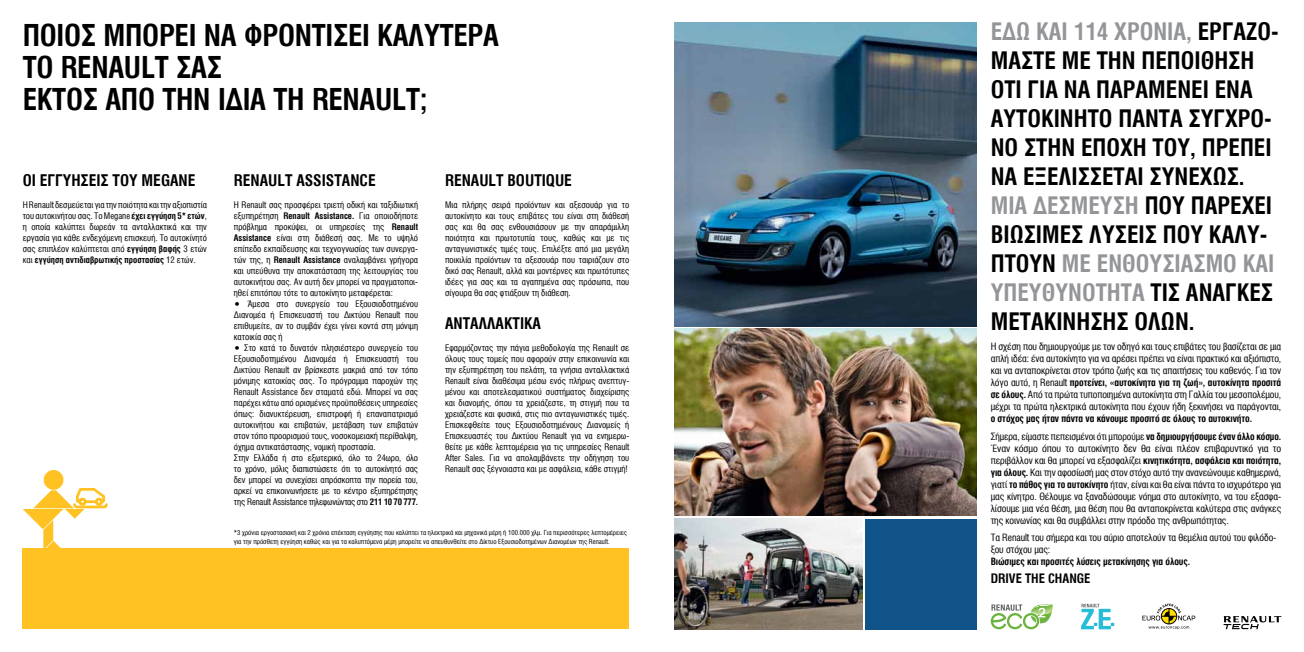
<style>
.page{position:relative;width:1304px;height:652px;background:#fff}
.page>*{position:absolute;margin:0;border:0;box-sizing:border-box;transform-origin:0 0}
.t1{font:700 30px/32px "Mg Helvetica Cond";letter-spacing:-.01em;color:#000}
.t2{font:700 24px/29px "Mg Helvetica Cond";color:#000}
.t3{font:700 24px "Mg Helvetica Cond";color:#939598}
.t4{font:700 16px "Mg Helvetica Cond";color:#000}
.t5{font:700 13px "Mg Helvetica Cond";color:#000}
.t6{font:10px/12px "Mg Helvetica Cond";letter-spacing:-.01em;color:#000;text-align:justify}
.t7{font:700 10px/17.7px "Mg Helvetica Cond";letter-spacing:-.01em;color:#000}
.t8{font:9px/11px "Mg Helvetica Cond";color:#000;text-align:justify}
.t9{font:6.9px/9px "Mg Helvetica Cond";color:#000}
.s1{color:#939598}
.s2{font-weight:700}
.s3{font-weight:400}
</style>
<div class="page">
<img style="left:675px;top:23px;width:302px;height:303px">
<img style="left:675px;top:329px;width:302px;height:187px">
<div style="left:865px;top:519px;width:112px;height:110px;background:#105388"></div>
<div style="left:23px;top:548px;width:606px;height:81px;background:#ffc222"></div>
<img style="left:675px;top:519px;width:187px;height:110px">
<svg style="left:1142px;top:604px;width:53px;height:25px"></svg>
<svg style="left:991px;top:604px;width:62px;height:25px"></svg>
<svg style="left:1081px;top:604px;width:33px;height:25px"></svg>
<svg style="left:1223px;top:616px;width:58px;height:13px"></svg>
<svg style="left:23px;top:470px;width:85px;height:78px"></svg>
<h2 class="t2" style="left:991px;top:17px;width:289px"><span class="s1">ΕΔΩ ΚΑΙ 114 XΡΟΝΙΑ,</span> ΕΡΓΑΖΟ-<br>ΜΑΣΤΕ ΜΕ ΤΗΝ ΠΕΠΟΙΘΗΣΗ<br>ΟΤΙ ΓΙΑ ΝΑ ΠΑΡΑΜΕΝΕΙ ΕΝΑ<br>ΑΥΤΟΚΙΝΗΤΟ ΠΑΝΤΑ ΣΥΓXΡΟ-<br>ΝΟ ΣΤΗΝ ΕΠΟXΗ ΤΟΥ, ΠΡΕΠΕΙ<br>ΝΑ ΕΞΕΛΙΣΣΕΤΑΙ ΣΥΝΕΧXΩΣ.</h2>
<h2 class="t3" style="left:991px;top:192px;width:13px">μια</h2>
<h2 class="t3" style="left:1033px;top:192px;width:15px">δεσμευση</h2>
<h2 class="t2" style="left:1145px;top:191px;width:14px">που</h2>
<h2 class="t2" style="left:1191px;top:191px;width:14px">παρε</h2>
<h2 class="t2" style="left:1242px;top:191px;width:22px">Xει</h2>
<h2 class="t2" style="left:991px;top:220px;width:13px">βιωσιμεσ</h2>
<h2 class="t2" style="left:1089px;top:220px;width:13px">λυσεισ</h2>
<h2 class="t2" style="left:1163px;top:220px;width:14px">που</h2>
<h2 class="t2" style="left:1209px;top:220px;width:14px">καλυ</h2>
<h2 class="t2" style="left:1260px;top:220px;width:9px">-</h2>
<h2 class="t2" style="left:991px;top:249px;width:14px">πτουν</h2>
<h2 class="t3" style="left:1062px;top:250px;width:49px">ΜΕ ενθουσιασμο</h2>
<h2 class="t3" style="left:1243px;top:250px;width:11px">και</h2>
<h2 class="t3" style="left:991px;top:279px;width:14px">υπευθυνοτητα</h2>
<h2 class="t2" style="left:1150px;top:278px;width:49px">τισ αναγκεσ</h2>
<h2 class="t2" style="left:991px;top:307px;width:14px">μετακινησησ</h2>
<h2 class="t2" style="left:1135px;top:307px;width:14px">ολων</h2>
<h2 class="t2" style="left:1189px;top:307px;width:7px">.</h2>
<h1 class="t1" style="left:23px;top:20px;width:478px">ΠΟΙΟΣ ΜΠΟΡΕΙ ΝΑ ΦΡΟΝΤΙΣΕΙ ΚΑΛΥΤΕΡΑ<br>ΤΟ RENAULT</h1>
<h1 class="t1" style="left:23px;top:52px;width:306px;text-indent:154px">ΣΑΣ<br>ΕΚΤΟΣ ΑΠΟ ΤΗΝ ΙΔΙΑ ΤΗ RENAULT</h1>
<h1 class="t1" style="left:420px;top:84px;width:9px">;</h1>
<h3 class="t4" style="left:23px;top:171px;width:157px">ΟΙ ΕΓΓΥΗΣΕΙΣ ΤΟΥ MEGANE</h3>
<p class="t8" style="left:23px;top:200px;width:186px">Η Renault δεσμε‡εται για την ποιότητα και την αξιοπιστία του αυτοκινήτου σας. Το Megane <span class="s2">έχει εγγ‡ηση 5* ετών</span>, η οποία καλ‡πτει δωρεάν τα ανταλλακτικά και την εργασία για κάθε ενδεχόμενη επισκευή. Το αυτοκίνητό σας επιπλέον καλ‡πτεται από <span class="s2">εγγ‡ηση βαφής</span> 3 ετών και <span class="s2">εγγ‡ηση αντιδιαβρωτικής προστασίας</span> 12 ετών.</p>
<h3 class="t4" style="left:234px;top:171px;width:10px">RENAULT</h3>
<h3 class="t4" style="left:296px;top:171px;width:79px">ASSISTANCE</h3>
<p class="t8" style="left:234px;top:200px;width:186px;text-align:left">Η Renault σας προσφέρει τριετή οδική και ταξιδιωτική εξυπηρέτηση <span class="s2">Renault Αssistance.</span> Για οποιοδήποτε πρόβλημα προκ‡ψει, οι υπηρεσίες της <span class="s2">Renault Αssistance</span> είναι στη διάθεσή σας. Με το υψηλό επίπεδο εκπαίδευσης και τεχνογνωσίας των συνεργα&shy;τών της, η <span class="s2">Renault Αssistance</span> αναλαμβάνει γρήγορα και υπε‡θυνα την αποκατάσταση της λειτουργίας του αυτοκινήτου σας. Αν αυτή δεν μπορεί να πραγματοποι&shy;ηθεί επιτόπου τότε το αυτοκίνητο μεταφέρεται:<br>ñ ’μεσα στο συνεργείο του Εξουσιοδοτημένου Διανομέα ή Επισκευαστή του Δικτ‡ου Renault που επιθυμείτε, αν το συμβάν έχει γίνει κοντά στη μόνιμη κατοικία σας ή<br>ñ Στο κατά το δυνατόν πλησιέστερο συνεργείο του Εξουσιοδοτημένου Διανομέα ή Επισκευαστή του Δικτ‡ου Renault αν βρίσκεστε μακριά από τον τόπο μόνιμης κατοικίας σας. Το πρόγραμμα παροχών της Renault Assistance δεν σταματά εδώ. Μπορεί να σας παρέχει κάτω από ορισμένες προϋποθέσεις υπηρεσίες όπως: διανυκτέρευση, επιστροφή ή επαναπατρισμό αυτοκινήτου και επιβατών, μετάβαση των επιβατών στον τόπο προορισμο‡ τους, νοσοκομειακή περίθαλψη, όχημα αντικατάστασης, νομική προστασία.<br>Στην Ελλάδα ή στο εξωτερικό, όλο το 24ωρο, όλο το χρόνο, μόλις διαπιστώσετε ότι το αυτοκίνητό σας δεν μπορεί να συνεχίσει απρόσκοπτα την πορεία του, αρκεί να επικοινωνήσετε με το κέντρο εξυπηρέτησης της Renault Assistance τηλεφωνώντας στο <span class="s2">211 10 70 777.</span></p>
<h3 class="t4" style="left:445px;top:171px;width:10px">RENAULT</h3>
<h3 class="t4" style="left:508px;top:171px;width:57px">BOUTIQUE</h3>
<p class="t8" style="left:445px;top:200px;width:186px">Μια πλήρης σειρά προϊόντων και αξεσουάρ για το αυτοκίνητο και τους επιβάτες του είναι στη διάθεσή σας και θα σας ενθουσιάσουν με την απαράμιλλη ποιότητα και πρωτοτυπία τους, καθώς και με τις ανταγωνιστικές τιμές τους. Επιλέξτε από μια μεγάλη ποικιλία προϊόντων τα αξεσουάρ που ταιριάζουν στο δικό σας Renault, αλλά και μοντέρνες και πρωτότυπες ιδέες για σας και τα αγαπημένα σας πρόσωπα, που σίγουρα θα σας φτιάξουν τη διάθεση.</p>
<h3 class="t4" style="left:445px;top:314px;width:98px">ΑΝΤΑΛΛΑΚΤΙΚΑ</h3>
<p class="t8" style="left:445px;top:343px;width:186px">Εφαρμόζοντας την πάγια μεθοδολογία της Renault σε όλους τους τομείς που αφορο‡ν στην επικοινωνία και την εξυπηρέτηση του πελάτη, τα γνήσια ανταλλακτικά Renault είναι διαθέσιμα μέσω ενός πλήρως ανεπτυγ&shy;μένου και αποτελεσματικο‡ συστήματος διαχείρισης και διανομής, όπου τα χρειάζεστε, τη στιγμή που τα χρειάζεστε και φυσικά, στις πιο ανταγωνιστικές τιμές.<br>Επισκεφθείτε τους Εξουσιοδοτημένους Διανομείς ή Επισκευαστές του Δικτ‡ου Renault για να ενημερω&shy;θείτε με κάθε λεπτομέρεια για τις υπηρεσίες Renault After Sales. Για να απολαμβάνετε την οδήγηση του Renault σας ξέγνοιαστα και με ασφάλεια, κάθε στιγμή!</p>
<p class="t6" style="left:991px;top:340px;width:292px">Η σχέση που δημιουργο‡με με τον οδηγό και τους επιβάτες του βασίζεται σε μια απλή ιδέα: ένα αυτοκίνητο για να αρέσει πρέπει να είναι πρακτικό και αξιόπιστο, και να ανταποκρίνεται στον τρόπο ζωής και τις απαιτήσεις του καθενός. Για τον λόγο αυτό, η Renault <span class="s2">προτείνει, «αυτοκίνητα για τη ζωή», αυτοκίνητα προσιτά σε όλους.</span> Από τα πρώτα τυποποιημένα αυτοκίνητα στη Γαλλία του μεσοπολέμου, μέχρι τα πρώτα ηλεκτρικά αυτοκίνητα που έχουν ήδη ξεκινήσει να παράγονται,</p>
<p class="t7" style="left:991px;top:410px;width:292px">ο στόχος μας ήταν πάντα να κάνουμε προσιτό σε όλους το αυτοκινήτο.<br><span class="s3">Σήμερα, είμαστε πεπεισμένοι ότι μπορο‡με</span> να δημιουργήσουμε έναν άλλο κόσμο.</p>
<p class="t6" style="left:991px;top:442px;width:292px">Έναν κόσμο όπου το αυτοκίνητο δεν θα είναι πλέον επιβαρυντικό για το περιβάλλον και θα μπορεί να εξασφαλίζει <span class="s2">κινητικότητα, ασφάλεια και ποιότητα, για όλους.</span> Και την αφοσίωσή μας στον στόχο αυτό την ανανεώνουμε καθημερινά, γιατί <span class="s2">το πάθος για το αυτοκίνητο</span> ήταν, είναι και θα είναι πάντα το ισχυρότερο για μας κίνητρο. Θέλουμε να ξαναδώσουμε νόημα στο αυτοκίνητο, να του εξασφα&shy;λίσουμε μια νέα θέση, μια θέση που θα ανταποκρίνεται καλ‡τερα στις ανάγκες της κοινωνίας και θα συμβάλλει στην πρόοδο της ανθρωπότητας.</p>
<p class="t6" style="left:991px;top:532px;width:287px">Τα Renault του σήμερα και του α‡ριο αποτελο‡ν τα θεμέλια αυτο‡ του φιλόδο&shy;ξου στόχου μας:</p>
<p class="t7" style="left:991px;top:553px;width:201px">Βιώσιμες και προσιτές λ‡σεις μετακίνησης για όλους.</p>
<h3 class="t5" style="left:991px;top:571px;width:7px">DRIVE</h3>
<h3 class="t5" style="left:1025px;top:571px;width:8px">THE</h3>
<h3 class="t5" style="left:1048px;top:571px;width:8px">CHANGE</h3>
<p class="t9" style="left:234px;top:528px;width:395px">*3 χρόνια εργοστασιακή και 2 χρόνια επέκταση εγγ‡ησης που καλ‡πτει τα ηλεκτρικά και μηχανικά μέρη ή 100.000 χλμ. Για περισσότερες λεπτομέρειες για την πρόσθετη εγγ‡ηση καθώς και για τα καλυπτόμενα μέρη μπορείτε να απευθυνθείτε στο Δίκτυο Εξουσιοδοτημένων Διανομέων της Renault.</p>
</div>
